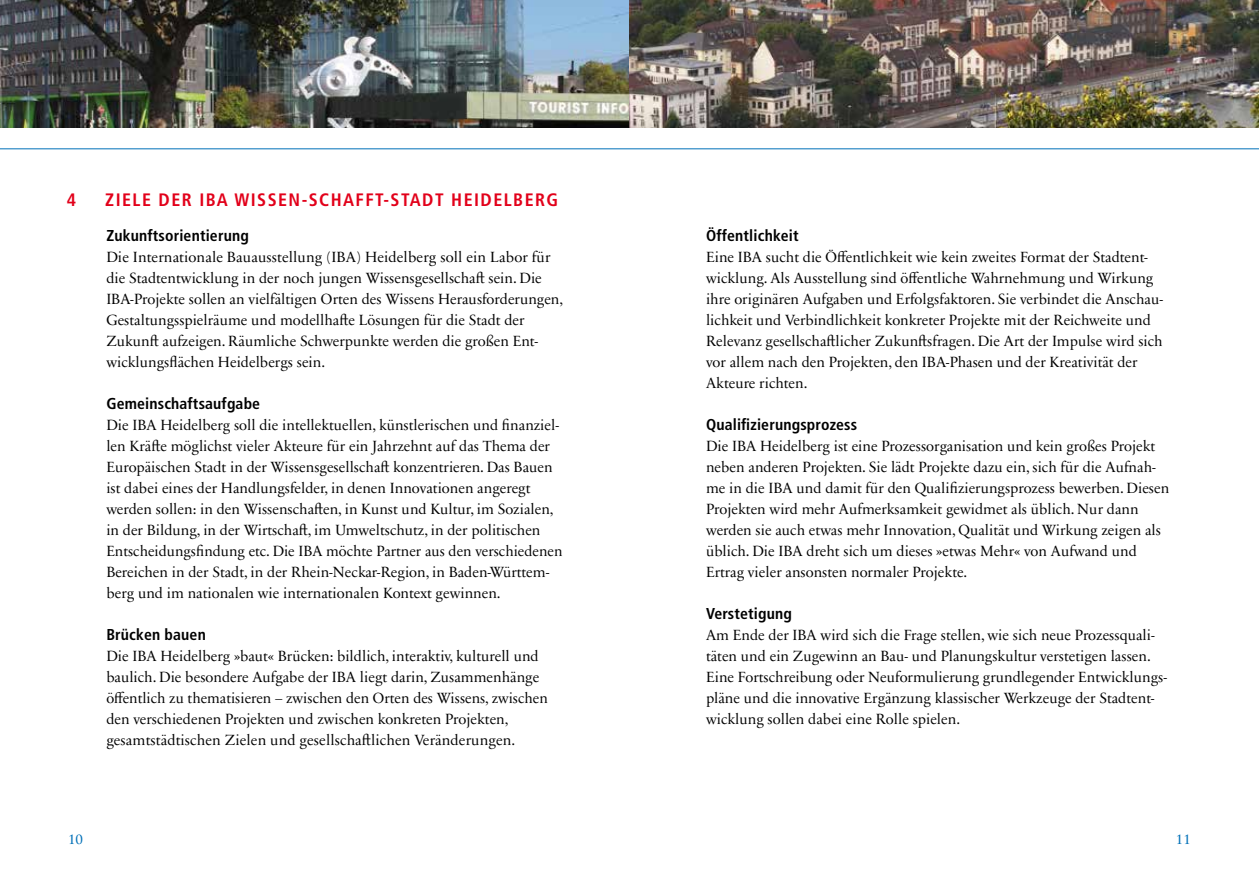
<style>
.page{position:relative;width:1259px;height:893px;background:#fff}
.page>*{position:absolute;margin:0;border:0;box-sizing:border-box;transform-origin:0 0}
.Kapitelüberschrift{font:700 condensed 18px "Frutiger";letter-spacing:.08em;color:#e2001a}
.Fließtext{font:700 condensed 15.75px "Frutiger";letter-spacing:.01em;color:#000}
.Fließtext-2{font:15px/21px "Sabon Next LT Pro Display";color:#000}
.t1{font:15px "Sabon Next LT Pro Display";color:#0070b8}
</style>
<div class="page">
<hr style="left:0;top:148px;width:1259px;height:1px;background:#0070b8">
<img style="left:0;top:0;width:1259px;height:128px">
<p class="Kapitelüberschrift" style="left:67px;top:189px;width:11px">4</p>
<p class="Kapitelüberschrift" style="left:105px;top:189px;width:454px">ZIELE DER IBA WISSEN-SCHAFFT-STADT HEIDELBERG</p>
<p class="Fließtext" style="left:106px;top:227px;width:144px">Zukunftsorientierung</p>
<p class="Fließtext-2" style="left:106px;top:246px;width:458px">Die Internationale Bauausstellung (IBA) Heidelberg soll ein Labor für die Stadtentwicklung in der noch jungen Wissensgesellschaft sein. Die IBA-Projekte sollen an vielfältigen Orten des Wissens Herausforderungen, Gestaltungsspielräume und modellhafte Lösungen für die Stadt der Zukunft aufzeigen. Räumliche Schwerpunkte werden die großen Ent&shy;wicklungsflächen Heidelbergs sein.</p>
<p class="Fließtext" style="left:106px;top:395px;width:155px">Gemeinschaftsaufgabe</p>
<p class="Fließtext-2" style="left:106px;top:414px;width:458px">Die IBA Heidelberg soll die intellektuellen, künstlerischen und finanziel&shy;len Kräfte möglichst vieler Akteure für ein Jahrzehnt auf das Thema der Europäischen Stadt in der Wissensgesellschaft konzentrieren. Das Bauen ist dabei eines der Handlungsfelder, in denen Innovationen angeregt werden sollen: in den Wissenschaften, in Kunst und Kultur, im Sozialen, in der Bildung, in der Wirtschaft, im Umweltschutz, in der politischen Entscheidungsfindung etc. Die IBA möchte Partner aus den verschiedenen Bereichen in der Stadt, in der Rhein-Neckar-Region, in Baden-Württem&shy;berg und im nationalen wie internationalen Kontext gewinnen.</p>
<p class="Fließtext" style="left:106px;top:626px;width:101px">Brücken bauen</p>
<p class="Fließtext-2" style="left:106px;top:645px;width:443px">Die IBA Heidelberg »baut« Brücken: bildlich, interaktiv, kulturell und baulich. Die besondere Aufgabe der IBA liegt darin, Zusammenhänge öffentlich zu thematisieren – zwischen den Orten des Wissens, zwischen den verschiedenen Projekten und zwischen konkreten Projekten, gesamtstädtischen Zielen und gesellschaftlichen Veränderungen.</p>
<p class="Fließtext" style="left:706px;top:227px;width:94px">Öffentlichkeit</p>
<p class="Fließtext-2" style="left:706px;top:246px;width:458px">Eine IBA sucht die Öffentlichkeit wie kein zweites Format der Stadtent&shy;wicklung. Als Ausstellung sind öffentliche Wahrnehmung und Wirkung ihre originären Aufgaben und Erfolgsfaktoren. Sie verbindet die Anschau&shy;lichkeit und Verbindlichkeit konkreter Projekte mit der Reichweite und Relevanz gesellschaftlicher Zukunftsfragen. Die Art der Impulse wird sich vor allem nach den Projekten, den IBA-Phasen und der Kreativität der Akteure richten.</p>
<p class="Fließtext" style="left:706px;top:416px;width:153px">Qualifizierungsprozess</p>
<p class="Fließtext-2" style="left:706px;top:435px;width:465px">Die IBA Heidelberg ist eine Prozessorganisation und kein großes Projekt neben anderen Projekten. Sie lädt Projekte dazu ein, sich für die Aufnah&shy;me in die IBA und damit für den Qualifizierungsprozess bewerben. Diesen Projekten wird mehr Aufmerksamkeit gewidmet als üblich. Nur dann werden sie auch etwas mehr Innovation, Qualität und Wirkung zeigen als üblich. Die IBA dreht sich um dieses »etwas Mehr« von Aufwand und Ertrag vieler ansonsten normaler Projekte.</p>
<p class="Fließtext" style="left:706px;top:605px;width:87px">Verstetigung</p>
<p class="Fließtext-2" style="left:706px;top:624px;width:462px">Am Ende der IBA wird sich die Frage stellen, wie sich neue Prozessquali&shy;täten und ein Zugewinn an Bau- und Planungskultur verstetigen lassen.<br>Eine Fortschreibung oder Neuformulierung grundlegender Entwicklungs&shy;pläne und die innovative Ergänzung klassischer Werkzeuge der Stadtent&shy;wicklung sollen dabei eine Rolle spielen.</p>
<p class="t1" style="left:68px;top:827px;width:16px">10</p>
<p class="t1" style="left:1176px;top:827px;width:16px">11</p>
</div>
